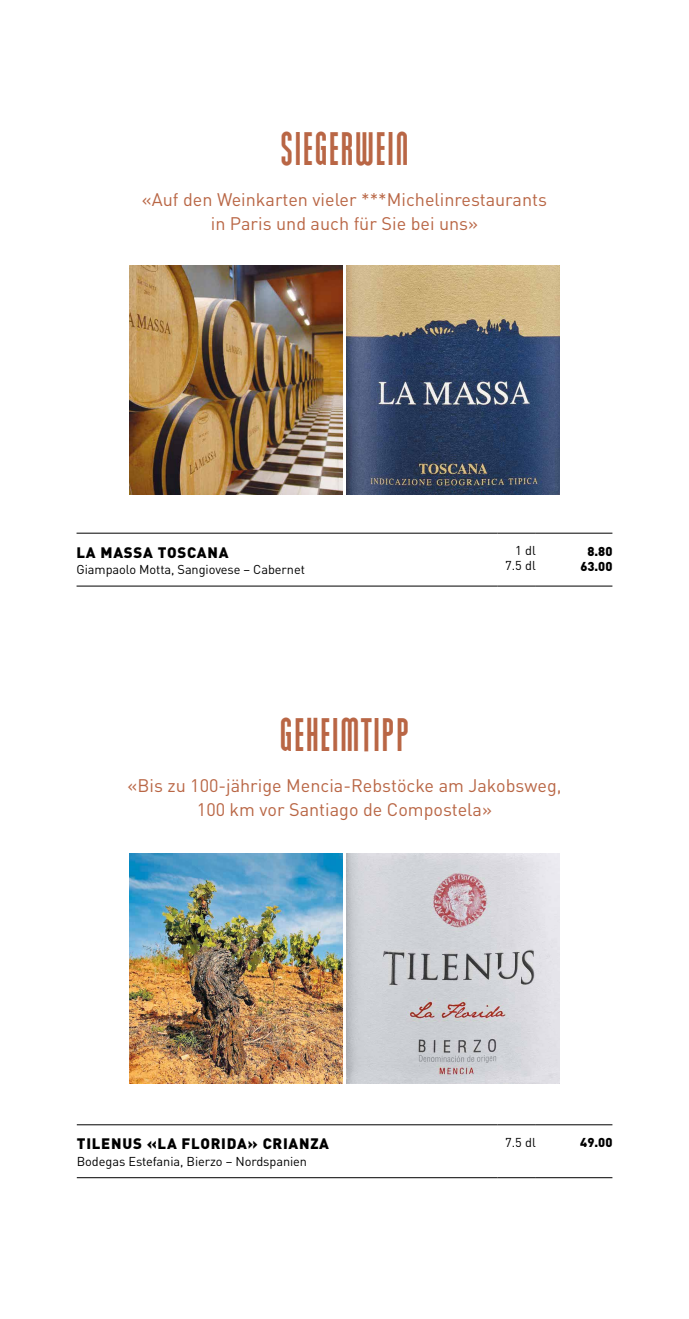
<style>
.page{position:relative;width:689px;height:1319px;background:#fff}
.page>*{position:absolute;margin:0;border:0;box-sizing:border-box;transform-origin:0 0}
.t1{font:42px "Marten Grotesque";letter-spacing:.045em;color:#b96645}
.t2{font:18px/24px "DIN";color:#b96645;text-align:center}
.t3{font:900 15px "DIN";letter-spacing:.05em;color:#000}
.t4{font:12.75px/15px "DIN";letter-spacing:-.005em;color:#000;text-align:right}
.t5{font:900 12.75px/15px "DIN";color:#000;text-align:center}
</style>
<div class="page">
<hr style="left:77px;top:533px;width:420px;height:1px;background:#000">
<hr style="left:497px;top:533px;width:39px;height:1px;background:#000">
<hr style="left:536px;top:533px;width:76px;height:1px;background:#000">
<hr style="left:77px;top:585px;width:420px;height:1px;background:#000">
<hr style="left:497px;top:585px;width:39px;height:1px;background:#000">
<hr style="left:536px;top:585px;width:76px;height:1px;background:#000">
<img style="left:347px;top:265px;width:212px;height:230px">
<img style="left:130px;top:265px;width:212px;height:230px">
<hr style="left:77px;top:1124px;width:420px;height:1px;background:#000">
<hr style="left:497px;top:1124px;width:39px;height:1px;background:#000">
<hr style="left:536px;top:1124px;width:76px;height:1px;background:#000">
<hr style="left:77px;top:1177px;width:420px;height:1px;background:#000">
<hr style="left:497px;top:1177px;width:39px;height:1px;background:#000">
<hr style="left:536px;top:1177px;width:76px;height:1px;background:#000">
<img style="left:347px;top:853px;width:212px;height:230px">
<img style="left:130px;top:853px;width:212px;height:230px">
<h1 class="t1" style="left:280px;top:125px;width:129px">SIEGERWEIN</h1>
<p class="t2" style="left:142px;top:187px;width:407px">«Auf den Weinkarten vieler ***Michelinrestaurants in Paris und auch für Sie bei uns»</p>
<p class="t3" style="left:77px;top:542px;width:153px">LA MASSA TOSCANA</p>
<p class="t4" style="left:77px;top:561px;width:230px">Giampaolo Motta, Sangiovese – Cabernet</p>
<p class="t4" style="left:505px;top:543px;width:32px">1 dl<br>7.5 dl</p>
<p class="t5" style="left:580px;top:543px;width:34px">8.80<br>63.00</p>
<h1 class="t1" style="left:280px;top:710px;width:130px">GEHEIMTIPP</h1>
<p class="t2" style="left:127px;top:772px;width:435px">«Bis zu 100-jährige Mencia-Rebstöcke am Jakobsweg,<br>100 km vor Santiago de Compostela»</p>
<p class="t3" style="left:77px;top:1133px;width:254px">TILENUS «LA FLORIDA» CRIANZA</p>
<p class="t4" style="left:77px;top:1153px;width:232px">Bodegas Estefania, Bierzo – Nordspanien</p>
<p class="t4" style="left:505px;top:1134px;width:32px">7.5 dl</p>
<p class="t5" style="left:580px;top:1134px;width:34px">49.00</p>
</div>
